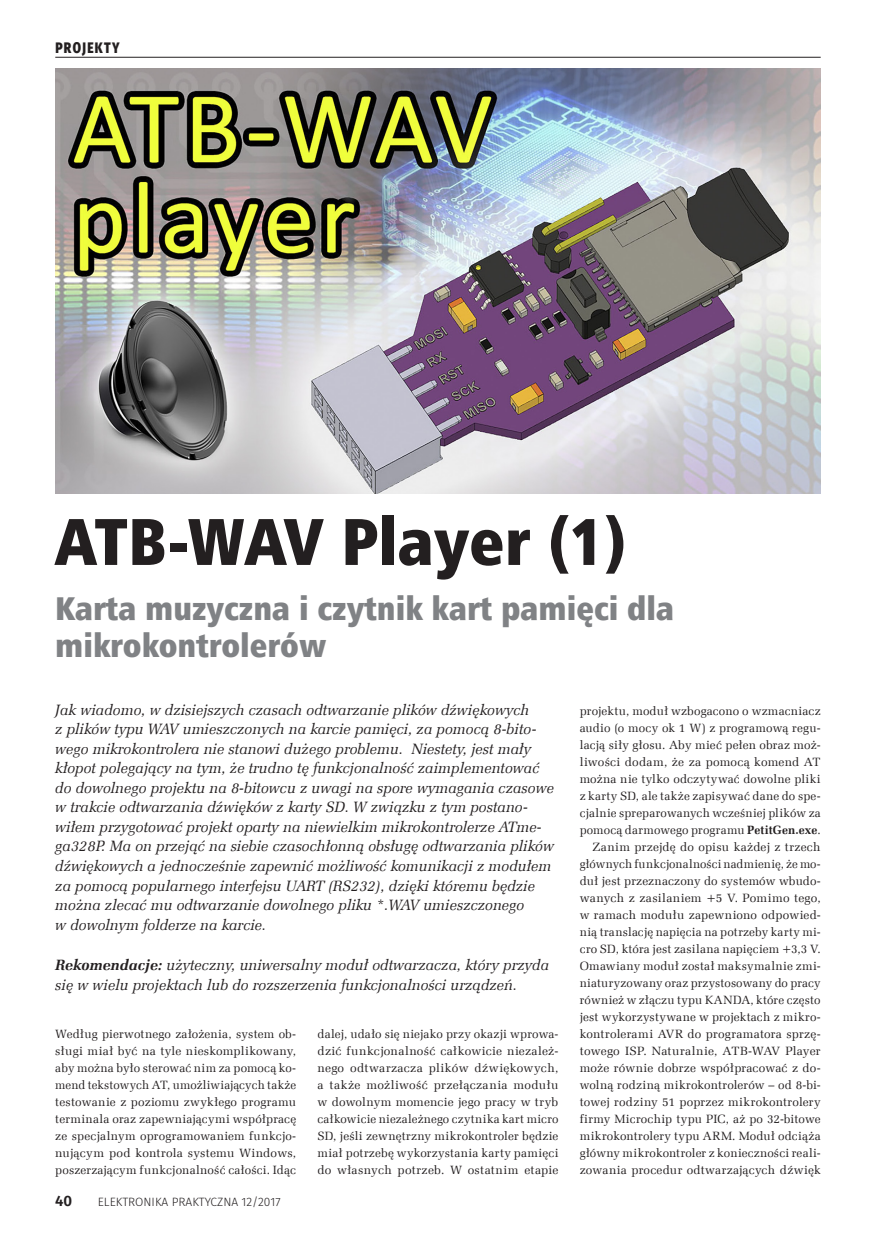
<style>
.page{position:relative;width:893px;height:1234px;background:#fff}
.page>*{position:absolute;margin:0;border:0;box-sizing:border-box;transform-origin:0 0}
._9_tytul{font:66px "Humnst 777 X Blk Cn EU";color:#231f20}
._0_podtytul{font:33px/36px "Humnst 777 X Blk Cn EU";color:#808285}
._2_lead_do_wszystkie{font:italic 15px/19.5px "Zapf Ellipt EU";color:#231f20}
.t1{font:800 15px "Fira Sans";letter-spacing:.11em;color:#231f20;scale:.8 1}
.t2{font:600 15px "Fira Sans";color:#231f20}
._1_Body{font:12px/17px "Zapf Ellipt EU";letter-spacing:.015em;color:#231f20;text-align:justify}
.t3{font:300 12px "Fira Sans";color:#231f20}
.s1{font-weight:700}
</style>
<div class="page">
<hr style="left:55px;top:57px;width:766px;height:1px;background:#231f20">
<img style="left:55px;top:68px;width:766px;height:425px">
<p class="t1" style="left:55px;top:35px;width:82px">PROJEKTY</p>
<p class="_9_tytul" style="left:55px;top:499px;width:573px">ATB-WAV Player (1)</p>
<p class="_0_podtytul" style="left:55px;top:591px;width:620px">Karta muzyczna i czytnik kart pamięci dla mikrokontrolerów</p>
<p class="_2_lead_do_wszystkie" style="left:55px;top:700px;width:500px">Jak wiadomo, w dzisiejszych czasach odtwarzanie plików dźwiękowych<br>z plików typu WAV umieszczonych na karcie pamięci, za pomocą 8-bito&shy;wego mikrokontrolera nie stanowi dużego problemu. Niestety, jest mały kłopot polegający na tym, że trudno tę funkcjonalność zaimplementować do dowolnego projektu na 8-bitowcu z uwagi na spore wymagania czasowe w trakcie odtwarzania dźwięków z karty SD. W związku z tym postano&shy;wiłem przygotować projekt oparty na niewielkim mikrokontrolerze ATme&shy;ga328P. Ma on przejąć na siebie czasochłonną obsługę odtwarzania plików dźwiękowych a jednocześnie zapewnić możliwość komunikacji z modułem za pomocą popularnego interfejsu UART (RS232), dzięki któremu będzie można zlecać mu odtwarzanie dowolnego pliku *.WAV umieszczonego<br>w dowolnym folderze na karcie.</p>
<p class="_2_lead_do_wszystkie" style="left:55px;top:955px;width:496px"><span class="s1">Rekomendacje:</span> użyteczny, uniwersalny moduł odtwarzacza, który przyda się w wielu projektach lub do rozszerzenia funkcjonalności urządzeń.</p>
<p class="_1_Body" style="left:55px;top:1025px;width:242px">Według pierwotnego założenia, system ob&shy;sługi miał być na tyle nieskomplikowany, aby można było sterować nim za pomocą ko&shy;mend tekstowych AT, umożliwiających także testowanie z poziomu zwykłego programu terminala oraz zapewniającymi współpracę ze specjalnym oprogramowaniem funkcjo&shy;nującym pod kontrola systemu Windows, poszerzającym funkcjonalność całości. Idąc</p>
<p class="t2" style="left:55px;top:1188px;width:19px">40</p>
<p class="t3" style="left:98px;top:1193px;width:184px">ELEKTRONIKA PRAKTYCZNA 12/2017</p>
<p class="_1_Body" style="left:317px;top:1025px;width:242px">dalej, udało się niejako przy okazji wprowa&shy;dzić funkcjonalność całkowicie niezależ&shy;nego odtwarzacza plików dźwiękowych, a także możliwość przełączania modułu w dowolnym momencie jego pracy w tryb całkowicie niezależnego czytnika kart micro SD, jeśli zewnętrzny mikrokontroler będzie miał potrzebę wykorzystania karty pamięci do własnych potrzeb. W ostatnim etapie</p>
<p class="_1_Body" style="left:580px;top:702px;width:242px">projektu, moduł wzbogacono o wzmacniacz audio (o mocy ok 1 W) z programową regu&shy;lacją siły głosu. Aby mieć pełen obraz moż&shy;liwości dodam, że za pomocą komend AT można nie tylko odczytywać dowolne pliki z karty SD, ale także zapisywać dane do spe&shy;cjalnie spreparowanych wcześniej plików za pomocą darmowego programu <span class="s1">PetitGen.exe</span>.</p>
<p class="_1_Body" style="left:580px;top:838px;width:242px;text-indent:13px">Zanim przejdę do opisu każdej z trzech głównych funkcjonalności nadmienię, że mo&shy;duł jest przeznaczony do systemów wbudo&shy;wanych z zasilaniem +5 V. Pomimo tego, w ramach modułu zapewniono odpowied&shy;nią translację napięcia na potrzeby karty mi&shy;cro SD, która jest zasilana napięciem +3,3 V.<br>Omawiany moduł został maksymalnie zmi&shy;niaturyzowany oraz przystosowany do pracy również w złączu typu KANDA, które często jest wykorzystywane w projektach z mikro&shy;kontrolerami AVR do programatora sprzę&shy;towego ISP. Naturalnie, ATB-WAV Player może równie dobrze współpracować z do&shy;wolną rodziną mikrokontrolerów – od 8-bi&shy;towej rodziny 51 poprzez mikrokontrolery firmy Microchip typu PIC, aż po 32-bitowe mikrokontrolery typu ARM. Moduł odciąża główny mikrokontroler z konieczności reali&shy;zowania procedur odtwarzających dźwięk</p>
</div>
